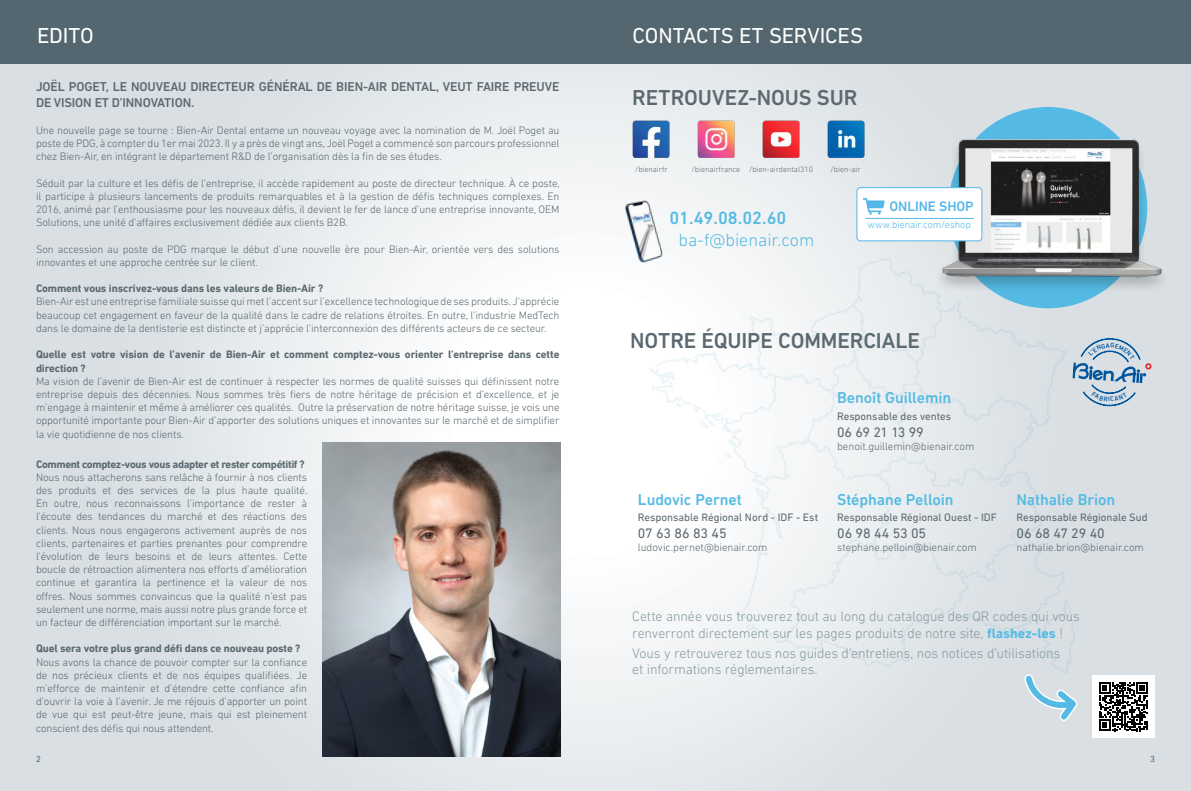
<style>
.page{position:relative;width:1191px;height:791px;background:#fff}
.page>*{position:absolute;margin:0;border:0;box-sizing:border-box;transform-origin:0 0}
.t1{font:500 22px "DIN Next LT Pro";letter-spacing:-.005em;color:#5b6970}
.t2{font:22px "DIN Next LT Pro";letter-spacing:-.005em;color:#fff}
.t3{font:300 18px "DIN Next LT Pro";color:#54bae3}
.t4{font:500 18px "DIN Next LT Pro";color:#54bae3}
.t5{font:500 16px "DIN Next LT Pro";letter-spacing:-.005em;color:#54bae3}
.t6{font:300 14px/16.8px "DIN Next LT Pro";letter-spacing:-.01em;color:#859aa0}
.t7{font:14px "DIN Next LT Pro";letter-spacing:-.01em;color:#5b6970}
.t8{font:500 14px "DIN Next LT Pro";color:#53b7e8}
.t9{font:500 13px/15.6px "DIN Next LT Pro";letter-spacing:-.01em;color:#5b6970}
.t10{font:300 11px/13.2px "DIN Next LT Pro";letter-spacing:-.01em;color:#5b6970;text-align:justify}
.t11{font:700 11px/13.2px "DIN Next LT Pro";letter-spacing:-.01em;color:#5b6970}
.t12{font:11px "DIN Next LT Pro";letter-spacing:-.005em;color:#5b6970}
.t13{font:700 11px "DIN Next LT Pro";letter-spacing:-.03em;color:#5b6970}
.t14{font:300 10px "DIN Next LT Pro";color:#53b7e8}
.t15{font:9px "DIN Next LT Pro";color:#546670}
.t16{font:300 8px "DIN Next LT Pro";color:#5b6970}
.s1{font-weight:700;color:#54bae3}
</style>
<div class="page">
<img style="left:0;top:64px;width:595px;height:727px">
<div style="left:0;top:0;width:604px;height:64px;background:#54666f"></div>
<div style="left:595px;top:0;width:596px;height:64px;background:#54666f"></div>
<img style="left:624px;top:225px;width:492px;height:471px">
<img style="left:622px;top:195px;width:44px;height:71px">
<div style="left:948px;top:107px;width:199px;height:201px;background:#54bae3;border-radius:50%"></div>
<img style="left:922px;top:129px;width:253px;height:164px">
<div style="left:857px;top:188px;width:125px;height:53px;background:#fff;border-radius:4px"></div>
<div style="left:856px;top:187px;width:126px;height:54px;border:1px solid #53b7e8;border-radius:4px"></div>
<svg style="left:863px;top:198px;width:21px;height:17px"></svg>
<hr style="left:865px;top:218px;width:108px;height:1px;background:#53b7e8">
<div style="left:1091px;top:675px;width:63px;height:63px;background:#fff"></div>
<svg style="left:1099px;top:682px;width:49px;height:49px"></svg>
<img style="left:632px;top:120px;width:38px;height:38px">
<img style="left:697px;top:120px;width:38px;height:38px">
<img style="left:762px;top:120px;width:38px;height:38px">
<img style="left:826px;top:120px;width:38px;height:38px">
<img style="left:322px;top:443px;width:238px;height:313px">
<svg style="left:1023px;top:674px;width:55px;height:47px;background:#c1dae5"></svg>
<svg style="left:1072px;top:338px;width:79px;height:69px;background:#b7c8d7"></svg>
<h1 class="t2" style="left:37px;top:23px;width:58px">EDITO</h1>
<p class="t9" style="left:36px;top:79px;width:525px">JOËL POGET, LE NOUVEAU DIRECTEUR GÉNÉRAL DE BIEN-AIR DENTAL, VEUT FAIRE PREUVE<br>DE VISION ET D’INNOVATION.</p>
<p class="t10" style="left:36px;top:123px;width:525px">Une nouvelle page se tourne : Bien-Air Dental entame un nouveau voyage avec la nomination de M. Joël Poget au poste de PDG, à compter du 1er mai 2023. Il y a près de vingt ans, Joël Poget a commencé son parcours professionnel chez Bien-Air, en intégrant le département R&amp;D de l’organisation dès la fin de ses études.</p>
<p class="t10" style="left:36px;top:176px;width:525px">Séduit par la culture et les défis de l’entreprise, il accède rapidement au poste de directeur technique. À ce poste, il participe à plusieurs lancements de produits remarquables et à la gestion de défis techniques complexes. En 2016, animé par l’enthousiasme pour les nouveaux défis, il devient le fer de lance d’une entreprise innovante, OEM Solutions, une unité d’affaires exclusivement dédiée aux clients B2B.</p>
<p class="t10" style="left:36px;top:242px;width:525px">Son accession au poste de PDG marque le début d’une nouvelle ère pour Bien-Air, orientée vers des solutions innovantes et une approche centrée sur le client.</p>
<p class="t11" style="left:36px;top:282px;width:289px">Comment vous inscrivez-vous dans les valeurs de Bien-Air ?</p>
<p class="t10" style="left:36px;top:295px;width:525px">Bien-Air est une entreprise familiale suisse qui met l’accent sur l’excellence technologique de ses produits. J’apprécie beaucoup cet engagement en faveur de la qualité dans le cadre de relations étroites. En outre, l’industrie MedTech dans le domaine de la dentisterie est distincte et j’apprécie l’interconnexion des différents acteurs de ce secteur.</p>
<p class="t11" style="left:36px;top:348px;width:525px">Quelle est votre vision de l’avenir de Bien-Air et comment comptez-vous orienter l’entreprise dans cette direction ?</p>
<p class="t10" style="left:36px;top:374px;width:525px">Ma vision de l’avenir de Bien-Air est de continuer à respecter les normes de qualité suisses qui définissent notre entreprise depuis des décennies. Nous sommes très fiers de notre héritage de précision et d’excellence, et je m’engage à maintenir et même à améliorer ces qualités. Outre la préservation de notre héritage suisse, je vois une opportunité importante pour Bien-Air d’apporter des solutions uniques et innovantes sur le marché et de simplifier la vie quotidienne de nos clients.</p>
<p class="t13" style="left:36px;top:457px;width:270px">Comment comptez-vous vous adapter et rester compétitif ?</p>
<p class="t10" style="left:36px;top:470px;width:273px">Nous nous attacherons sans relâche à fournir à nos clients des produits et des services de la plus haute qualité.<br>En outre, nous reconnaissons l’importance de rester à l’écoute des tendances du marché et des réactions des clients. Nous nous engagerons activement auprès de nos clients, partenaires et parties prenantes pour comprendre l’évolution de leurs besoins et de leurs attentes. Cette boucle de rétroaction alimentera nos efforts d’amélioration continue et garantira la pertinence et la valeur de nos offres. Nous sommes convaincus que la qualité n’est pas seulement une norme, mais aussi notre plus grande force et un facteur de différenciation important sur le marché.</p>
<p class="t11" style="left:36px;top:642px;width:266px">Quel sera votre plus grand défi dans ce nouveau poste ?</p>
<p class="t10" style="left:36px;top:655px;width:273px">Nous avons la chance de pouvoir compter sur la confiance de nos précieux clients et de nos équipes qualifiées. Je m’efforce de maintenir et d’étendre cette confiance afin d’ouvrir la voie à l’avenir. Je me réjouis d’apporter un point de vue qui est peut-être jeune, mais qui est pleinement conscient des défis qui nous attendent.</p>
<h1 class="t2" style="left:632px;top:23px;width:232px">CONTACTS ET SERVICES</h1>
<h1 class="t1" style="left:632px;top:85px;width:227px">RETROUVEZ-NOUS SUR</h1>
<p class="t16" style="left:635px;top:165px;width:34px">/bienairfr</p>
<p class="t16" style="left:691px;top:165px;width:123px">/bienairfrance /bien-airdental310</p>
<p class="t16" style="left:830px;top:165px;width:31px">/bien-air</p>
<h2 class="t4" style="left:669px;top:208px;width:118px">01.49.08.02.60</h2>
<h2 class="t3" style="left:678px;top:230px;width:137px">ba-f@bienair.com</h2>
<p class="t8" style="left:889px;top:198px;width:86px">ONLINE SHOP</p>
<p class="t14" style="left:867px;top:219px;width:105px">www.bienair.com/eshop</p>
<h1 class="t1" style="left:630px;top:327px;width:291px">NOTRE ÉQUIPE COMMERCIALE</h1>
<h3 class="t5" style="left:638px;top:490px;width:105px">Ludovic Pernet</h3>
<p class="t12" style="left:638px;top:511px;width:182px">Responsable Régional Nord - IDF - Est</p>
<p class="t7" style="left:638px;top:525px;width:90px">07 63 86 83 45</p>
<p class="t10" style="left:638px;top:541px;width:131px">ludovic.pernet@bienair.com</p>
<h3 class="t5" style="left:837px;top:388px;width:116px">Benoît Guillemin</h3>
<p class="t12" style="left:837px;top:410px;width:116px">Responsable des ventes</p>
<p class="t7" style="left:837px;top:424px;width:88px">06 69 21 13 99</p>
<p class="t10" style="left:837px;top:440px;width:139px">benoit.guillemin@bienair.com</p>
<h3 class="t5" style="left:837px;top:490px;width:118px">Stéphane Pelloin</h3>
<p class="t12" style="left:837px;top:511px;width:161px">Responsable Régional Ouest - IDF</p>
<p class="t7" style="left:837px;top:525px;width:90px">06 98 44 53 05</p>
<p class="t10" style="left:837px;top:541px;width:141px">stephane.pelloin@bienair.com</p>
<h3 class="t5" style="left:1016px;top:490px;width:100px">Nathalie Brion</h3>
<p class="t12" style="left:1016px;top:511px;width:132px">Responsable Régionale Sud</p>
<p class="t7" style="left:1016px;top:525px;width:90px">06 68 47 29 40</p>
<p class="t10" style="left:1016px;top:541px;width:129px">nathalie.brion@bienair.com</p>
<p class="t6" style="left:632px;top:608px;width:449px">Cette année vous trouverez tout au long du catalogue des QR codes qui vous renverront directement sur les pages produits de notre site, <span class="s1">flashez-les</span> !</p>
<p class="t6" style="left:632px;top:644px;width:429px">Vous y retrouverez tous nos guides d’entretiens, nos notices d’utilisations et informations réglementaires.</p>
<p class="t15" style="left:36px;top:753px;width:6px">2</p>
<p class="t15" style="left:1150px;top:753px;width:6px">3</p>
</div>
